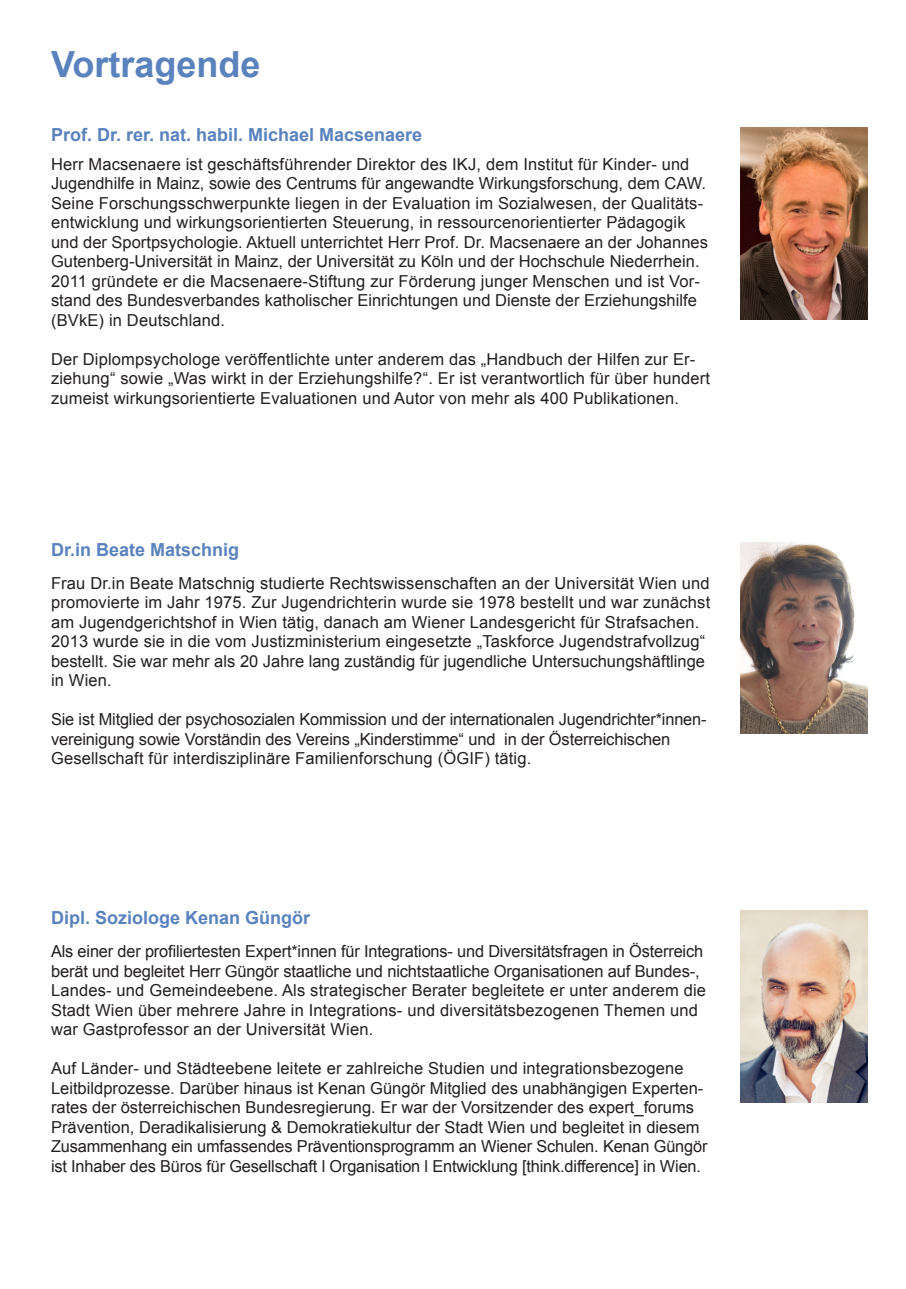
<style>
.page{position:relative;width:906px;height:1289px;background:#fff}
.page>*{position:absolute;margin:0;border:0;box-sizing:border-box;transform-origin:0 0}
.t1{font:700 36px "Arial";color:#5a82bd}
.t2{font:700 18px "Arial";color:#5a82bd}
.t3{font:16.5px/19.5px "Arial";letter-spacing:.01em;color:#231f20}
.t4{font:16.5px/19.5px "Arial";letter-spacing:-.01em;color:#231f20}
</style>
<div class="page">
<img style="left:740px;top:128px;width:127px;height:191px">
<img style="left:740px;top:542px;width:127px;height:192px">
<img style="left:740px;top:910px;width:127px;height:191px">
<p class="t1" style="left:51px;top:41px;width:211px">Vortragende</p>
<p class="t2" style="left:51px;top:122px;width:373px">Prof. Dr. rer. nat. habil. Michael Macsenaere</p>
<p class="t3" style="left:51px;top:154px;width:658px">Herr Macsenaere ist geschäftsführender Direktor des IKJ, dem Institut für Kinder- und Jugendhilfe in Mainz, sowie des Centrums für angewandte Wirkungsforschung, dem CAW.<br>Seine Forschungsschwerpunkte liegen in der Evaluation im Sozialwesen, der Qualitäts&shy;entwicklung und wirkungsorientierten Steuerung, in ressourcenorientierter Pädagogik und der Sportpsychologie. Aktuell unterrichtet Herr Prof. Dr. Macsenaere an der Johannes Gutenberg-Universität in Mainz, der Universität zu Köln und der Hochschule Niederrhein.<br>2011 gründete er die Macsenaere-Stiftung zur Förderung junger Menschen und ist Vor&shy;stand des Bundesverbandes katholischer Einrichtungen und Dienste der Erziehungshilfe (BVkE) in Deutschland.</p>
<p class="t3" style="left:51px;top:349px;width:660px">Der Diplompsychologe veröffentlichte unter anderem das „Handbuch der Hilfen zur Er&shy;ziehung“ sowie „Was wirkt in der Erziehungshilfe?“. Er ist verantwortlich für über hundert zumeist wirkungsorientierte Evaluationen und Autor von mehr als 400 Publikationen.</p>
<p class="t2" style="left:51px;top:537px;width:190px">Dr.in Beate Matschnig</p>
<p class="t3" style="left:51px;top:573px;width:661px">Frau Dr.in Beate Matschnig studierte Rechtswissenschaften an der Universität Wien und promovierte im Jahr 1975. Zur Jugendrichterin wurde sie 1978 bestellt und war zunächst am Jugendgerichtshof in Wien tätig, danach am Wiener Landesgericht für Strafsachen.<br>2013 wurde sie in die vom Justizministerium eingesetzte „Taskforce Jugendstrafvollzug“ bestellt. Sie war mehr als 20 Jahre lang zuständig für jugendliche Untersuchungshäftlinge in Wien.</p>
<p class="t4" style="left:51px;top:710px;width:657px">Sie ist Mitglied der psychosozialen Kommission und der internationalen Jugendrichter*innen&shy;vereinigung sowie Vorständin des Vereins „Kinderstimme“ und in der Österreichischen<br>Gesellschaft für interdisziplinäre Familienforschung (ÖGIF) tätig.</p>
<p class="t2" style="left:51px;top:905px;width:261px">Dipl. Soziologe Kenan Güngör</p>
<p class="t3" style="left:51px;top:941px;width:656px">Als einer der profiliertesten Expert*innen für Integrations- und Diversitätsfragen in Österreich berät und begleitet Herr Güngör staatliche und nichtstaatliche Organisationen auf Bundes-, Landes- und Gemeindeebene. Als strategischer Berater begleitete er unter anderem die Stadt Wien über mehrere Jahre in Integrations- und diversitätsbezogenen Themen und war Gastprofessor an der Universität Wien.</p>
<p class="t3" style="left:51px;top:1058px;width:658px">Auf Länder- und Städteebene leitete er zahlreiche Studien und integrationsbezogene Leitbildprozesse. Darüber hinaus ist Kenan Güngör Mitglied des unabhängigen Experten-- rates der österreichischen Bundesregierung. Er war der Vorsitzender des expert_forums Prävention, Deradikalisierung &amp; Demokratiekultur der Stadt Wien und begleitet in diesem Zusammenhang ein umfassendes Präventionsprogramm an Wiener Schulen. Kenan Güngör ist Inhaber des Büros für Gesellschaft l Organisation l Entwicklung [think.difference] in Wien.</p>
</div>
